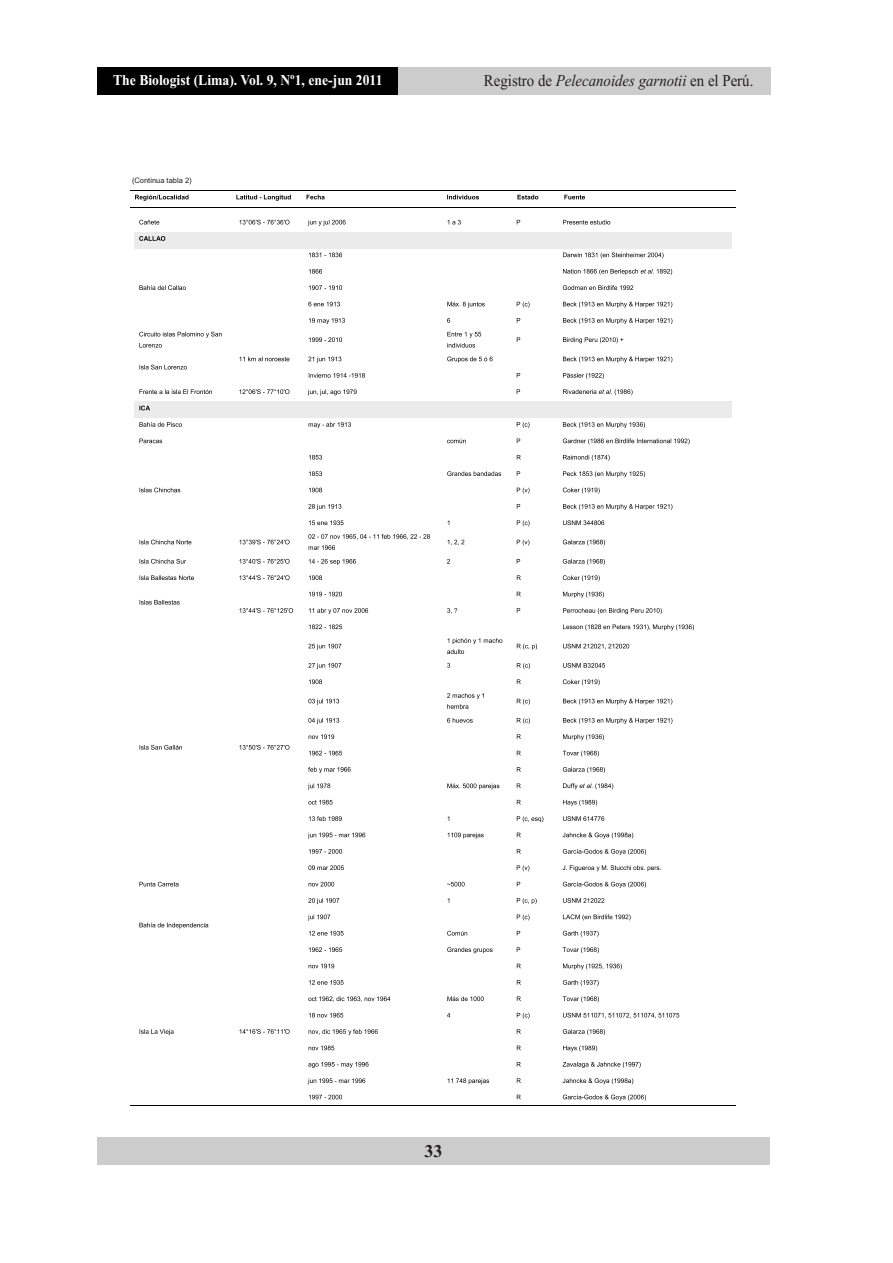
<style>
.page{position:relative;width:893px;height:1263px;background:#fff}
.page>*{position:absolute;margin:0;border:0;box-sizing:border-box;transform-origin:0 0}
.t1{font:700 18px "Times New Roman";color:#231f20}
.t2{font:italic 16.5px "Times New Roman";color:#231f20;scale:.9 1}
.t3{font:700 15px "Times New Roman";color:#fff;scale:.91 1}
.t4{font:7.5px "Arial";color:#231f20}
.s1{font-style:normal}
</style>
<div class="page">
<div style="left:97px;top:1137px;width:673px;height:27px;background:#ccc"></div>
<div style="left:97px;top:67px;width:674px;height:28px;background:#ccc"></div>
<div style="left:97px;top:67px;width:301px;height:28px;background:#000"></div>
<svg style="left:139px;top:220px;width:471px;height:6px"></svg>
<div style="left:134px;top:232px;width:100px;height:17px;background:#ebebeb"></div>
<svg style="left:139px;top:236px;width:26px;height:5px"></svg>
<div style="left:234px;top:232px;width:70px;height:17px;background:#ebebeb"></div>
<div style="left:304px;top:232px;width:138px;height:17px;background:#ebebeb"></div>
<div style="left:442px;top:232px;width:70px;height:17px;background:#ebebeb"></div>
<div style="left:512px;top:232px;width:46px;height:17px;background:#ebebeb"></div>
<div style="left:558px;top:232px;width:173px;height:17px;background:#ebebeb"></div>
<svg style="left:139px;top:285px;width:47px;height:5px"></svg>
<svg style="left:309px;top:252px;width:354px;height:6px"></svg>
<svg style="left:309px;top:269px;width:13px;height:5px"></svg>
<svg style="left:563px;top:269px;width:109px;height:6px"></svg>
<svg style="left:309px;top:285px;width:324px;height:5px"></svg>
<svg style="left:308px;top:302px;width:364px;height:6px"></svg>
<svg style="left:309px;top:318px;width:363px;height:6px"></svg>
<svg style="left:139px;top:332px;width:83px;height:16px"></svg>
<svg style="left:309px;top:337px;width:33px;height:5px"></svg>
<svg style="left:447px;top:332px;width:34px;height:16px"></svg>
<svg style="left:517px;top:337px;width:106px;height:6px"></svg>
<svg style="left:140px;top:365px;width:47px;height:4px"></svg>
<svg style="left:239px;top:357px;width:433px;height:6px"></svg>
<svg style="left:309px;top:373px;width:295px;height:6px"></svg>
<svg style="left:139px;top:389px;width:381px;height:6px"></svg>
<svg style="left:563px;top:389px;width:70px;height:6px"></svg>
<div style="left:134px;top:402px;width:100px;height:16px;background:#ebebeb"></div>
<svg style="left:139px;top:406px;width:11px;height:4px"></svg>
<div style="left:234px;top:402px;width:70px;height:16px;background:#ebebeb"></div>
<div style="left:304px;top:402px;width:138px;height:16px;background:#ebebeb"></div>
<div style="left:442px;top:402px;width:70px;height:16px;background:#ebebeb"></div>
<div style="left:512px;top:402px;width:46px;height:16px;background:#ebebeb"></div>
<div style="left:558px;top:402px;width:173px;height:16px;background:#ebebeb"></div>
<svg style="left:139px;top:422px;width:506px;height:6px"></svg>
<svg style="left:139px;top:438px;width:551px;height:6px"></svg>
<svg style="left:140px;top:488px;width:40px;height:4px"></svg>
<svg style="left:309px;top:455px;width:301px;height:6px"></svg>
<svg style="left:309px;top:471px;width:336px;height:6px"></svg>
<svg style="left:309px;top:488px;width:291px;height:6px"></svg>
<svg style="left:308px;top:504px;width:364px;height:6px"></svg>
<svg style="left:309px;top:520px;width:295px;height:6px"></svg>
<svg style="left:140px;top:540px;width:150px;height:4px"></svg>
<svg style="left:308px;top:534px;width:122px;height:16px"></svg>
<svg style="left:448px;top:540px;width:157px;height:6px"></svg>
<svg style="left:140px;top:559px;width:465px;height:6px"></svg>
<svg style="left:140px;top:575px;width:460px;height:6px"></svg>
<svg style="left:140px;top:600px;width:40px;height:5px"></svg>
<svg style="left:309px;top:592px;width:295px;height:6px"></svg>
<svg style="left:239px;top:608px;width:423px;height:6px"></svg>
<svg style="left:140px;top:745px;width:149px;height:5px"></svg>
<svg style="left:309px;top:624px;width:385px;height:6px"></svg>
<svg style="left:308px;top:644px;width:33px;height:6px"></svg>
<svg style="left:447px;top:638px;width:55px;height:16px"></svg>
<svg style="left:517px;top:644px;width:112px;height:6px"></svg>
<svg style="left:308px;top:663px;width:297px;height:6px"></svg>
<svg style="left:309px;top:679px;width:291px;height:6px"></svg>
<svg style="left:308px;top:699px;width:31px;height:6px"></svg>
<svg style="left:447px;top:693px;width:37px;height:16px"></svg>
<svg style="left:517px;top:699px;width:155px;height:6px"></svg>
<svg style="left:308px;top:718px;width:364px;height:6px"></svg>
<svg style="left:309px;top:734px;width:295px;height:6px"></svg>
<svg style="left:309px;top:751px;width:290px;height:6px"></svg>
<svg style="left:308px;top:767px;width:297px;height:6px"></svg>
<svg style="left:308px;top:783px;width:213px;height:6px"></svg>
<svg style="left:563px;top:783px;width:50px;height:6px"></svg>
<svg style="left:308px;top:800px;width:289px;height:6px"></svg>
<svg style="left:309px;top:816px;width:295px;height:6px"></svg>
<svg style="left:308px;top:832px;width:325px;height:6px"></svg>
<svg style="left:309px;top:849px;width:337px;height:6px"></svg>
<svg style="left:308px;top:865px;width:353px;height:6px"></svg>
<svg style="left:139px;top:882px;width:507px;height:6px"></svg>
<svg style="left:139px;top:923px;width:69px;height:5px"></svg>
<svg style="left:308px;top:898px;width:296px;height:6px"></svg>
<svg style="left:308px;top:914px;width:323px;height:6px"></svg>
<svg style="left:309px;top:931px;width:290px;height:6px"></svg>
<svg style="left:309px;top:947px;width:290px;height:6px"></svg>
<svg style="left:140px;top:1029px;width:150px;height:6px"></svg>
<svg style="left:309px;top:963px;width:313px;height:6px"></svg>
<svg style="left:309px;top:980px;width:290px;height:6px"></svg>
<svg style="left:308px;top:996px;width:291px;height:6px"></svg>
<svg style="left:309px;top:1013px;width:370px;height:6px"></svg>
<svg style="left:309px;top:1029px;width:296px;height:6px"></svg>
<svg style="left:309px;top:1045px;width:288px;height:6px"></svg>
<svg style="left:308px;top:1062px;width:333px;height:6px"></svg>
<svg style="left:308px;top:1078px;width:325px;height:6px"></svg>
<svg style="left:309px;top:1095px;width:337px;height:6px"></svg>
<svg style="left:135px;top:195px;width:156px;height:6px"></svg>
<svg style="left:307px;top:195px;width:278px;height:4px"></svg>
<hr style="left:130px;top:190px;width:605px;height:1px;background:#000">
<hr style="left:130px;top:207px;width:605px;height:1px;background:#000">
<hr style="left:130px;top:1105px;width:605px;height:1px;background:#000">
<p class="t3" style="left:113px;top:75px;width:298px">The Biologist (Lima). Vol. 9, Nº1, ene-jun 2011</p>
<p class="t4" style="left:132px;top:178px;width:61px">(Continua tabla 2)</p>
<p class="t2" style="left:484px;top:75px;width:301px"><span class="s1">Registro de</span> Pelecanoides garnotii <span class="s1">en el Perú.</span></p>
<p class="t1" style="left:425px;top:1144px;width:19px">33</p>
</div>
